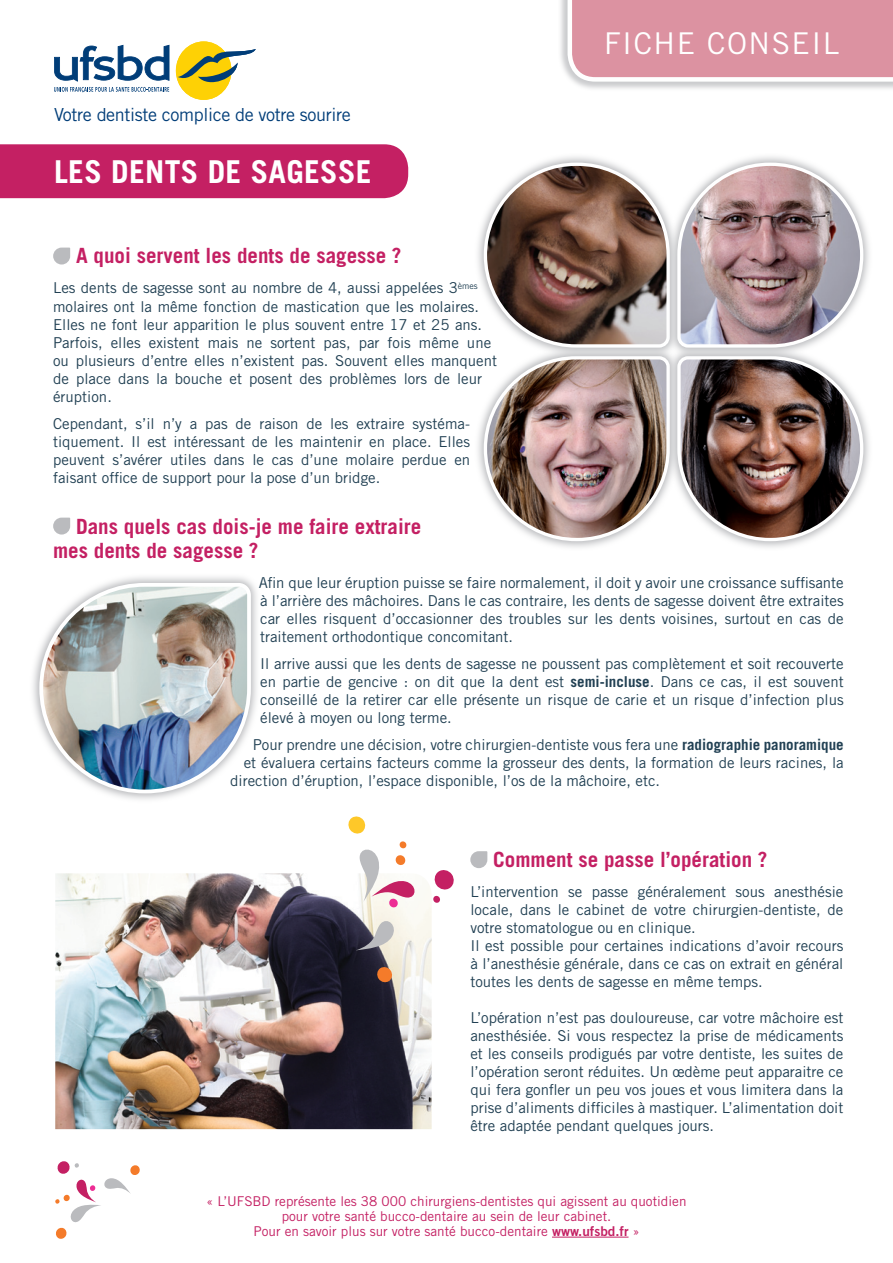
<style>
.page{position:relative;width:893px;height:1263px;background:#fff}
.page>*{position:absolute;margin:0;border:0;box-sizing:border-box;transform-origin:0 0}
.t1{font:700 31.5px "Trade Gothic LT Std";letter-spacing:.01em;color:#fff}
.t2{font:30px "Trade Gothic LT Std";letter-spacing:.05em;color:#fff}
.t3{font:700 21px "Trade Gothic LT Std";color:#c42063}
.t4{font:18px "Trade Gothic LT Std";letter-spacing:-.02em;color:#003d78}
.t5{font:15px/18px "Trade Gothic LT Std";color:#214053;text-align:justify}
.t6{font:13.5px "Trade Gothic LT Std";color:#c42063}
.s1{font-weight:700}
.s2{font-family:"Trade Gothic LT Std Bd 2"}
</style>
<div class="page">
<img style="left:55px;top:873px;width:377px;height:256px">
<div style="left:0;top:144px;width:408px;height:54px;background:#c42063"></div>
<div style="left:558px;top:0;width:335px;height:92px;background:#babbbe;opacity:.75"></div>
<svg style="left:568px;top:0;width:325px;height:82px;background:#de99a7"></svg>
<svg style="left:53px;top:248px;width:17px;height:16px"></svg>
<svg style="left:53px;top:518px;width:17px;height:16px"></svg>
<svg style="left:478px;top:421px;width:127px;height:127px"></svg>
<div style="left:176px;top:41px;width:55px;height:59px;background:#fed105;border-radius:50%"></div>
<svg style="left:178px;top:48px;width:78px;height:41px"></svg>
<svg style="left:54px;top:45px;width:115px;height:47px"></svg>
<svg style="left:376px;top:966px;width:17px;height:17px"></svg>
<svg style="left:356px;top:916px;width:42px;height:34px"></svg>
<svg style="left:348px;top:816px;width:18px;height:18px"></svg>
<svg style="left:433px;top:870px;width:21px;height:33px"></svg>
<svg style="left:358px;top:841px;width:59px;height:67px"></svg>
<svg style="left:470px;top:851px;width:17px;height:17px"></svg>
<svg style="left:478px;top:156px;width:127px;height:127px"></svg>
<svg style="left:742px;top:421px;width:127px;height:127px"></svg>
<svg style="left:742px;top:156px;width:127px;height:127px"></svg>
<img style="left:482px;top:161px;width:383px;height:382px">
<svg style="left:33px;top:577px;width:224px;height:223px"></svg>
<img style="left:37px;top:581px;width:216px;height:214px">
<hr style="left:552px;top:1237px;width:76px;height:1px;background:#c42063">
<svg style="left:55px;top:1161px;width:85px;height:78px"></svg>
<p class="t4" style="left:54px;top:104px;width:298px">Votre dentiste complice de votre sourire</p>
<p class="t1" style="left:54px;top:152px;width:319px">LES DENTS DE SAGESSE</p>
<p class="t2" style="left:604px;top:26px;width:237px">FICHE CONSEIL</p>
<p class="t3" style="left:76px;top:243px;width:327px">A quoi servent les dents de sagesse ?</p>
<p class="t5" style="left:53px;top:279px;width:445px;text-align:left">Les dents de sagesse sont au nombre de 4, aussi appelées 3<sup>èmes </sup>molaires ont la même fonction de mastication que les molaires.<br>Elles ne font leur apparition le plus souvent entre 17 et 25 ans.<br>Parfois, elles existent mais ne sortent pas, par fois même une ou plusieurs d’entre elles n’existent pas. Souvent elles manquent de place dans la bouche et posent des problèmes lors de leur éruption.</p>
<p class="t5" style="left:53px;top:414px;width:418px">Cependant, s’il n’y a pas de raison de les extraire systéma&shy;tiquement. Il est intéressant de les maintenir en place. Elles peuvent s’avérer utiles dans le cas d’une molaire perdue en faisant office de support pour la pose d’un bridge.</p>
<p class="t3" style="left:76px;top:513px;width:347px">Dans quels cas dois-je me faire extraire</p>
<p class="t3" style="left:53px;top:537px;width:207px">mes dents de sagesse ?</p>
<p class="t5" style="left:259px;top:573px;width:587px">Afin que leur éruption puisse se faire normalement, il doit y avoir une croissance suffisante à l’arrière des mâchoires. Dans le cas contraire, les dents de sagesse doivent être extraites car elles risquent d’occasionner des troubles sur les dents voisines, surtout en cas de traitement orthodontique concomitant.</p>
<p class="t5" style="left:260px;top:654px;width:585px">Il arrive aussi que les dents de sagesse ne poussent pas complètement et soit recouverte en partie de gencive : on dit que la dent est <span class="s1">semi-incluse</span>. Dans ce cas, il est souvent conseillé de la retirer car elle présente un risque de carie et un risque d’infection plus élevé à moyen ou long terme.</p>
<p class="t5" style="left:253px;top:735px;width:592px">Pour prendre une décision, votre chirurgien-dentiste vous fera une <span class="s1">radiographie panoramique</span></p>
<p class="t5" style="left:230px;top:753px;width:615px;text-indent:14px">et évaluera certains facteurs comme la grosseur des dents, la formation de leurs racines, la direction d’éruption, l’espace disponible, l’os de la mâchoire, etc.</p>
<p class="t3" style="left:493px;top:847px;width:276px">Comment se passe l’opération ?</p>
<p class="t5" style="left:470px;top:882px;width:375px">L’intervention se passe généralement sous anesthésie locale, dans le cabinet de votre chirurgien-dentiste, de votre stomatologue ou en clinique.</p>
<p class="t5" style="left:470px;top:936px;width:375px">Il est possible pour certaines indications d’avoir recours à l’anesthésie générale, dans ce cas on extrait en général toutes les dents de sagesse en même temps.</p>
<p class="t5" style="left:470px;top:1008px;width:375px">L’opération n’est pas douloureuse, car votre mâchoire est anesthésiée. Si vous respectez la prise de médicaments et les conseils prodigués par votre dentiste, les suites de l’opération seront réduites. Un œdème peut apparaitre ce qui fera gonfler un peu vos joues et vous limitera dans la prise d’aliments difficiles à mastiquer. L’alimentation doit être adaptée pendant quelques jours.</p>
<p class="t6" style="left:206px;top:1193px;width:481px">« L’UFSBD représente les 38 000 chirurgiens-dentistes qui agissent au quotidien</p>
<p class="t6" style="left:282px;top:1208px;width:331px">pour votre santé bucco-dentaire au sein de leur cabinet.</p>
<p class="t6" style="left:254px;top:1223px;width:387px">Pour en savoir plus sur votre santé bucco-dentaire <span class="s2">www.ufsbd.fr</span> »</p>
</div>
